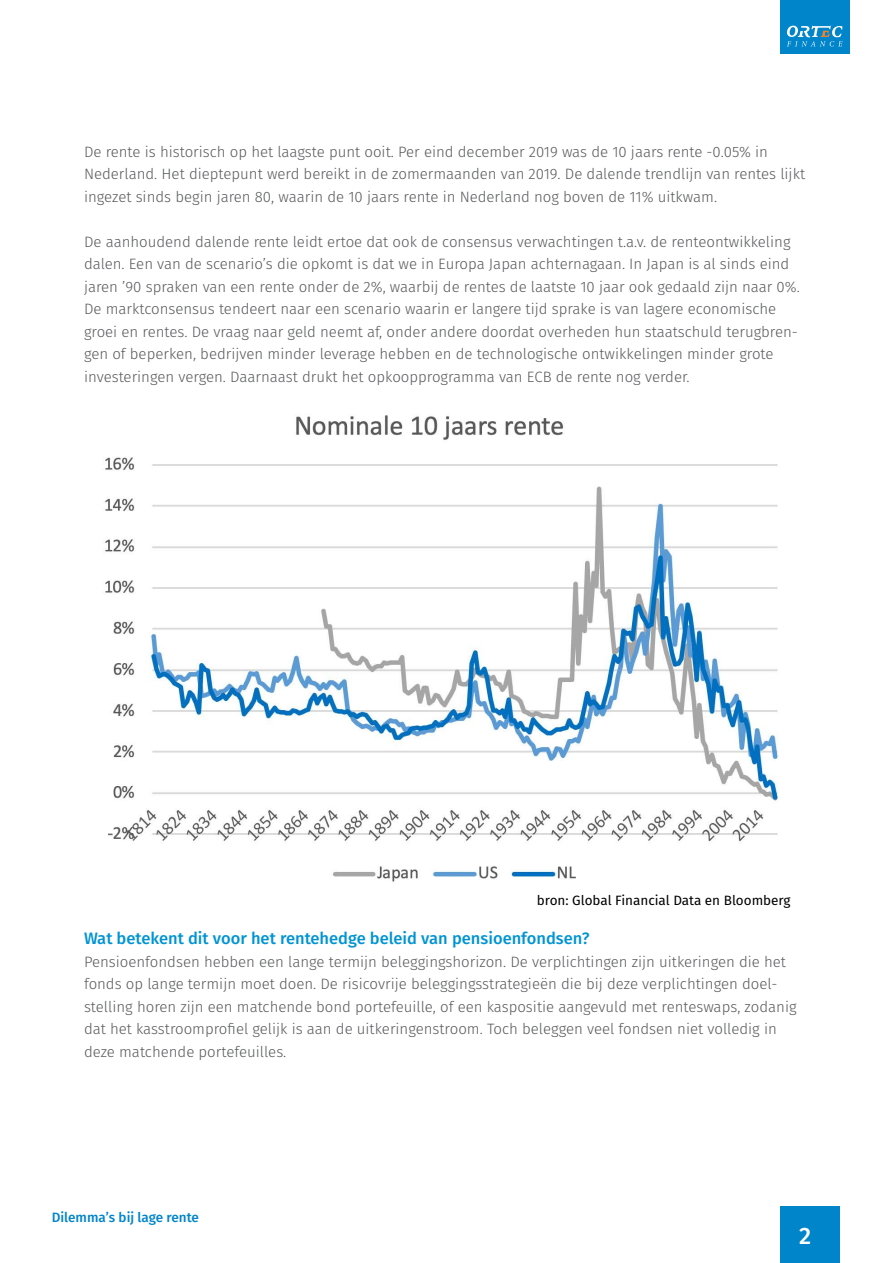
<style>
.page{position:relative;width:893px;height:1263px;background:#fff}
.page>*{position:absolute;margin:0;border:0;box-sizing:border-box;transform-origin:0 0}
.t1{font:500 23.7px "Fira Sans";color:#fff}
.t2{font:500 16.5px "Fira Sans";color:#0094d3}
.t3{font:300 15px/22.5px "Fira Sans";color:#58595b}
.t4{font:13.5px "Fira Sans";color:#000}
.t5{font:500 13.5px "Fira Sans";color:#0085cb}
</style>
<div class="page">
<div style="left:780px;top:0;width:69px;height:54px;background:#0085cb"></div>
<svg style="left:787px;top:26px;width:55px;height:20px"></svg>
<div style="left:780px;top:1206px;width:59px;height:57px;background:#0085cb"></div>
<img style="left:104px;top:415px;width:674px;height:467px">
<p class="t3" style="left:84px;top:140px;width:723px">De rente is historisch op het laagste punt ooit. Per eind december 2019 was de 10 jaars rente -0.05% in<br>Nederland. Het dieptepunt werd bereikt in de zomermaanden van 2019. De dalende trendlijn van rentes lijkt ingezet sinds begin jaren 80, waarin de 10 jaars rente in Nederland nog boven de 11% uitkwam.</p>
<p class="t3" style="left:84px;top:230px;width:717px">De aanhoudend dalende rente leidt ertoe dat ook de consensus verwachtingen t.a.v. de renteontwikkeling dalen. Een van de scenario’s die opkomt is dat we in Europa Japan achternagaan. In Japan is al sinds eind jaren ’90 spraken van een rente onder de 2%, waarbij de rentes de laatste 10 jaar ook gedaald zijn naar 0%.<br>De marktconsensus tendeert naar een scenario waarin er langere tijd sprake is van lagere economische groei en rentes. De vraag naar geld neemt af, onder andere doordat overheden hun staatschuld terugbren&shy;gen of beperken, bedrijven minder leverage hebben en de technologische ontwikkelingen minder grote investeringen vergen. Daarnaast drukt het opkoopprogramma van ECB de rente nog verder.</p>
<p class="t4" style="left:537px;top:890px;width:255px">bron: Global Financial Data en Bloomberg</p>
<p class="t2" style="left:84px;top:925px;width:507px">Wat betekent dit voor het rentehedge beleid van pensioenfondsen?</p>
<p class="t3" style="left:84px;top:950px;width:714px">Pensioenfondsen hebben een lange termijn beleggingshorizon. De verplichtingen zijn uitkeringen die het fonds op lange termijn moet doen. De risicovrije beleggingsstrategieën die bij deze verplichtingen doel&shy;stelling horen zijn een matchende bond portefeuille, of een kaspositie aangevuld met renteswaps, zodanig dat het kasstroomprofiel gelijk is aan de uitkeringenstroom. Toch beleggen veel fondsen niet volledig in deze matchende portefeuilles.</p>
<p class="t5" style="left:52px;top:1206px;width:149px">Dilemma’s bij lage rente</p>
<h1 class="t1" style="left:799px;top:1216px;width:14px">2</h1>
</div>
